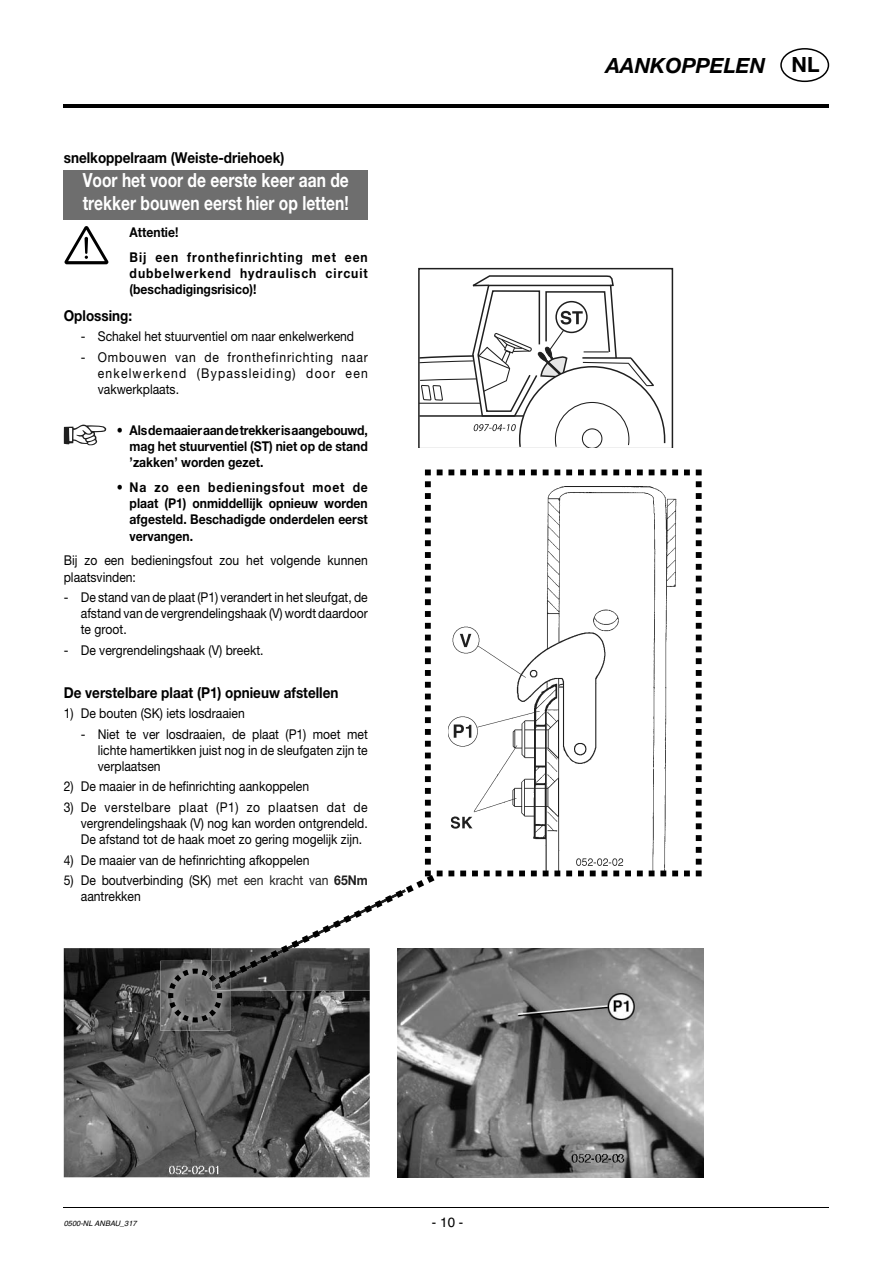
<style>
.page{position:relative;width:893px;height:1263px;background:#fff}
.page>*{position:absolute;margin:0;border:0;box-sizing:border-box;transform-origin:0 0}
.t1{font:italic 700 21px "Helvetica Neue";color:#000}
.t2{font:700 19.5px/23.4px "Helvetica Neue";color:#fff;scale:.8 1}
.t3{font:700 15px "Helvetica Neue";color:#000;scale:.9 1}
.t4{font:13.5px/16.2px "Helvetica Neue";color:#000;text-align:justify;scale:.9 1}
.t5{font:700 13.5px/16.2px "Helvetica Neue";color:#000;text-align:justify;scale:.9 1}
.t6{font:700 13.5px/16.2px "Helvetica Neue";letter-spacing:.08em;color:#000;scale:.9 1}
.t7{font:700 13.5px/24.8px "Helvetica Neue";letter-spacing:.075em;color:#000;scale:.9 1}
.t8{font:13.5px "Helvetica";color:#000}
.t9{font:italic 7.5px "Helvetica";color:#000}
.s1{color:#1f1f1f}
.s2{font-weight:700;color:#1f1f1f}
.s3{font-style:normal}
</style>
<div class="page">
<hr style="left:64px;top:105px;width:765px;height:3px;background:#000">
<hr style="left:64px;top:1207px;width:765px;height:1px;background:#000">
<svg style="left:780px;top:48px;width:49px;height:34px"></svg>
<div style="left:64px;top:171px;width:304px;height:22px;background:#6e6e6e"></div>
<div style="left:64px;top:189px;width:304px;height:30px;background:#6e6e6e"></div>
<svg style="left:418px;top:268px;width:255px;height:180px"></svg>
<svg style="left:418px;top:274px;width:248px;height:174px"></svg>
<img style="left:64px;top:948px;width:306px;height:229px">
<img style="left:160px;top:961px;width:70px;height:70px">
<svg style="left:168px;top:482px;width:522px;height:540px"></svg>
<svg style="left:425px;top:469px;width:277px;height:407px"></svg>
<img style="left:398px;top:948px;width:306px;height:230px">
<svg style="left:64px;top:425px;width:42px;height:20px"></svg>
<svg style="left:65px;top:226px;width:43px;height:38px"></svg>
<p class="t3" style="left:64px;top:153px;width:247px">snelkoppelraam (Weiste-driehoek)</p>
<h2 class="t2" style="left:83px;top:170px;width:334px">Voor het voor de eerste keer aan de trekker bouwen eerst hier op letten!</h2>
<p class="t7" style="left:130px;top:221px;width:266px">Attentie!<br>Bij een fronthefinrichting met een</p>
<p class="t6" style="left:130px;top:266px;width:266px">dubbelwerkend hydraulisch circuit (beschadigingsrisico)!</p>
<p class="t3" style="left:64px;top:310px;width:78px">Oplossing:</p>
<p class="t4" style="left:81px;top:330px;width:305px">- Schakel het stuurventiel om naar enkelwerkend</p>
<p class="t4" style="left:98px;top:350px;width:301px;text-indent:-17px">- Ombouwen van de fronthefinrichting naar enkelwerkend (Bypassleiding) door een vakwerkplaats.</p>
<p class="t5" style="left:130px;top:423px;width:266px;text-indent:-13px">• Als de maaier aan de trekker is aangebouwd, mag het stuurventiel (ST) niet op de stand ’zakken’ worden gezet.</p>
<p class="t5" style="left:130px;top:480px;width:266px;text-indent:-13px">• Na zo een bedieningsfout moet de plaat (P1) onmiddellijk opnieuw worden afgesteld. Beschadigde onderdelen eerst vervangen.</p>
<p class="t4" style="left:64px;top:554px;width:339px">Bij zo een bedieningsfout zou het volgende kunnen plaatsvinden:</p>
<p class="t4" style="left:81px;top:590px;width:320px;text-indent:-17px">- De stand van de plaat (P1) verandert in het sleufgat, de afstand van de vergrendelingshaak (V) wordt daardoor te groot.</p>
<p class="t4" style="left:64px;top:643px;width:223px">- De vergrendelingshaak (V) breekt.</p>
<p class="t3" style="left:64px;top:687px;width:307px">De verstelbare plaat (P1) opnieuw afstellen</p>
<p class="t4" style="left:64px;top:706px;width:203px">1) De bouten (SK) iets losdraaien</p>
<p class="t4" style="left:98px;top:727px;width:301px;text-indent:-17px">- Niet te ver losdraaien, de plaat (P1) moet met lichte hamertikken juist nog in de sleufgaten zijn te verplaatsen</p>
<p class="t4" style="left:64px;top:780px;width:274px">2) De maaier in de hefinrichting aankoppelen</p>
<p class="t4" style="left:81px;top:800px;width:320px;text-indent:-17px">3) De verstelbare plaat (P1) zo plaatsen dat de vergrendelingshaak (V) nog kan worden ontgrendeld.<br>De afstand tot de haak moet zo gering mogelijk zijn.</p>
<p class="t4" style="left:64px;top:853px;width:274px">4) De maaier van de hefinrichting afkoppelen</p>
<p class="t4" style="left:81px;top:874px;width:320px;text-indent:-17px">5) De boutverbinding (SK) <span class="s1">met een kracht van</span> <span class="s2">65Nm </span>aantrekken</p>
<p class="t9" style="left:64px;top:1221px;width:74px">0500-NL ANBAU_317</p>
<p class="t8" style="left:432px;top:1217px;width:33px">- 10 -</p>
<h1 class="t1" style="left:606px;top:58px;width:215px">AANKOPPELEN <span class="s3">NL</span></h1>
</div>
